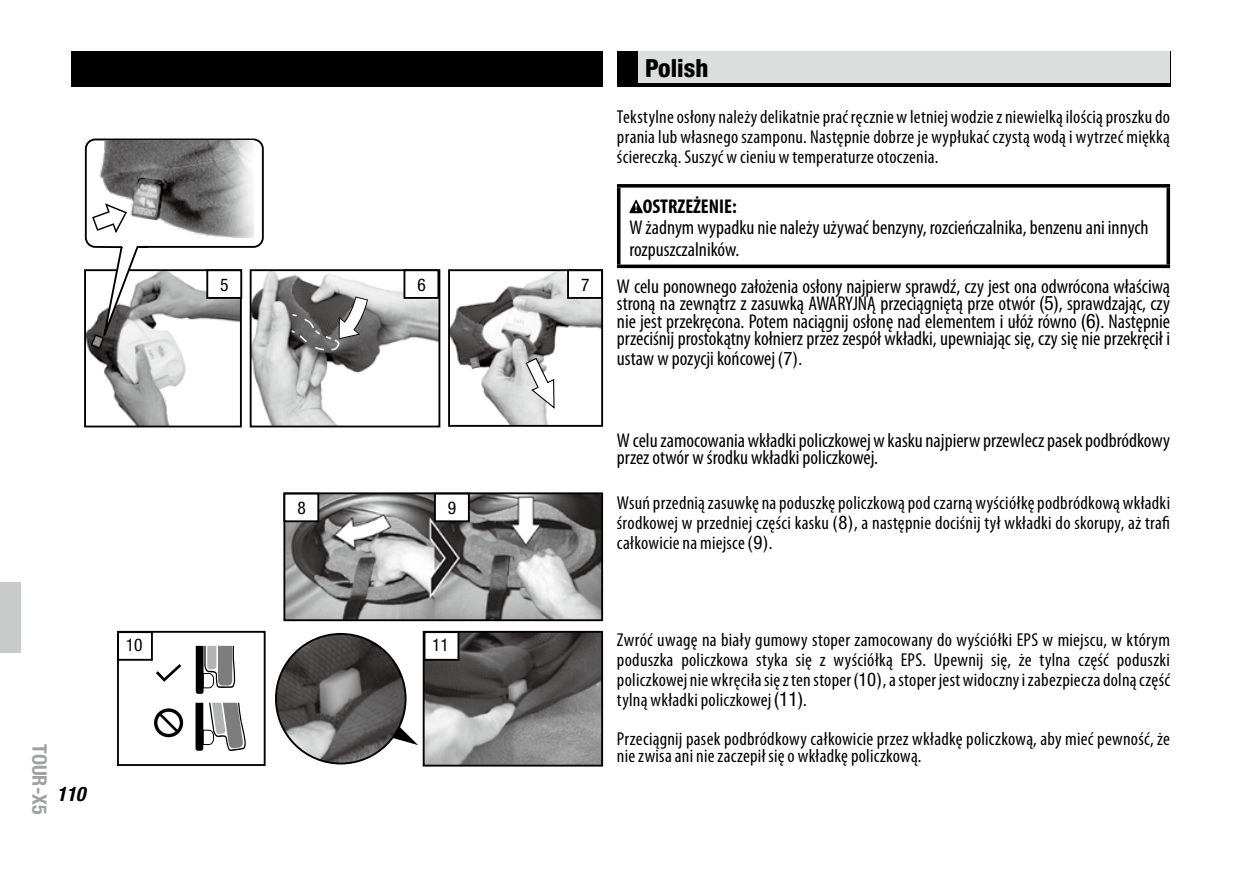
<style>
.page{position:relative;width:1241px;height:872px;background:#fff}
.page>*{position:absolute;margin:0;border:0;box-sizing:border-box;transform-origin:0 0}
.t1{font:800 condensed 25px "Helvetica Neue";color:#000}
.t2{font:condensed 20px/17.5px "Myriad Pro";color:#000}
.t3{font:700 condensed 20px "Myriad Pro";color:#000}
.t4{font:700 condensed 20px "Helvetica Neue";color:#9fa0a0}
.t5{font:italic 700 condensed 20px "Helvetica Neue";color:#000}
.t6{font:condensed 18.75px/20px "Myriad Pro";letter-spacing:.015em;color:#000;text-align:justify}
.t7{font:condensed 17.5px "Helvetica Neue";color:#000}
.s1{font-family:"Helvetica Neue"}
.s2{font-family:"Helvetica Neue";font-size:18.75px}
.s3{font-size:18.75px}
.s4{font-family:"Helvetica Neue";font-size:20px}
</style>
<div class="page">
<div style="left:71px;top:51px;width:531px;height:35px;background:#000"></div>
<div style="left:617px;top:51px;width:552px;height:35px;background:#000"></div>
<div style="left:638px;top:51px;width:531px;height:32px;background:#dcdddd"></div>
<div style="left:0;top:582px;width:21px;height:71px;background:#c9caca"></div>
<svg style="left:617px;top:184px;width:552px;height:4px;background:#1c1c1c"></svg>
<hr style="left:617px;top:188px;width:3px;height:76px;background:#000">
<hr style="left:1166px;top:188px;width:3px;height:76px;background:#000">
<svg style="left:617px;top:264px;width:552px;height:4px;background:#242424"></svg>
<svg style="left:629px;top:200px;width:14px;height:13px"></svg>
<img style="left:286px;top:495px;width:314px;height:123px">
<div style="left:283px;top:492px;width:320px;height:129px;border:2px solid #000"></div>
<img style="left:94px;top:357px;width:92px;height:67px">
<div style="left:84px;top:269px;width:158px;height:158px;border:2px solid #000"></div>
<div style="left:117px;top:631px;width:36px;height:29px;border:2px solid #000"></div>
<img style="left:253px;top:272px;width:184px;height:152px">
<div style="left:250px;top:269px;width:190px;height:158px;border:2px solid #000"></div>
<img style="left:451px;top:272px;width:149px;height:152px">
<div style="left:448px;top:269px;width:155px;height:158px;border:2px solid #000"></div>
<svg style="left:525px;top:357px;width:30px;height:52px"></svg>
<svg style="left:469px;top:356px;width:11px;height:13px"></svg>
<svg style="left:289px;top:296px;width:79px;height:55px;background:#727171"></svg>
<svg style="left:84px;top:138px;width:181px;height:219px"></svg>
<img style="left:425px;top:634px;width:175px;height:129px">
<div style="left:422px;top:631px;width:181px;height:135px;border:2px solid #000"></div>
<svg style="left:386px;top:715px;width:32px;height:30px"></svg>
<img style="left:276px;top:634px;width:129px;height:129px;border-radius:65px">
<svg style="left:196px;top:646px;width:39px;height:48px"></svg>
<svg style="left:195px;top:702px;width:51px;height:49px"></svg>
<div style="left:117px;top:631px;width:148px;height:135px;border:2px solid #000"></div>
<svg style="left:156px;top:664px;width:26px;height:18px"></svg>
<div style="left:154px;top:708px;width:29px;height:29px;border:3px solid #000;border-radius:50%"></div>
<svg style="left:156px;top:710px;width:25px;height:25px"></svg>
<div style="left:284px;top:493px;width:34px;height:28px;background:#fff"></div>
<div style="left:283px;top:493px;width:36px;height:29px;border:2px solid #000"></div>
<div style="left:435px;top:493px;width:34px;height:28px;background:#fff"></div>
<div style="left:434px;top:493px;width:35px;height:29px;border:2px solid #000"></div>
<div style="left:568px;top:270px;width:34px;height:28px;background:#fff"></div>
<div style="left:567px;top:269px;width:36px;height:30px;border:2px solid #000"></div>
<div style="left:404px;top:270px;width:34px;height:28px;background:#fff"></div>
<div style="left:403px;top:269px;width:36px;height:30px;border:2px solid #000"></div>
<div style="left:207px;top:270px;width:34px;height:28px;background:#fff"></div>
<div style="left:206px;top:269px;width:36px;height:30px;border:2px solid #000"></div>
<div style="left:424px;top:632px;width:34px;height:28px;background:#fff"></div>
<div style="left:423px;top:631px;width:36px;height:29px;border:2px solid #000"></div>
<p class="t4" style="left:52px;top:744px;width:72px;rotate:90deg">TOUR-X5</p>
<p class="t5" style="left:57px;top:782px;width:30px">110</p>
<p class="t7" style="left:220px;top:274px;width:10px">5</p>
<p class="t7" style="left:417px;top:274px;width:10px">6</p>
<p class="t7" style="left:581px;top:274px;width:10px">7</p>
<p class="t7" style="left:297px;top:497px;width:10px">8</p>
<p class="t7" style="left:448px;top:497px;width:10px">9</p>
<h1 class="t1" style="left:645px;top:52px;width:65px">Polish</h1>
<p class="t6" style="left:617px;top:106px;width:554px">Tekstylne osłony należy delikatnie prać ręcznie w letniej wodzie z niewielką ilością proszku do prania lub własnego szamponu. Następnie dobrze je wypłukać czystą wodą i wytrzeć miękką ściereczką. Suszyć w cieniu w temperaturze otoczenia.</p>
<p class="t3" style="left:642px;top:194px;width:95px">OSTRZEŻENIE:</p>
<p class="t2" style="left:629px;top:217px;width:520px;line-height:21.2px">W żadnym wypadku nie należy używać benzyny, rozcieńczalnika, benzenu ani innych rozpuszczalników.</p>
<p class="t2" style="left:617px;top:277px;width:554px;text-align:justify">W celu ponownego założenia osłony najpierw sprawdź, czy jest ona odwrócona właściwą stroną na zewnątrz z zasuwką AWARYJNĄ przeciągniętą prze otwór <span class="s1">(5)</span>, sprawdzając, czy nie jest przekręcona. Potem naciągnij osłonę nad elementem i ułóż równo <span class="s1">(6)</span>. Następnie przeciśnij prostokątny kołnierz przez zespół wkładki, upewniając się, czy się nie przekręcił i</p>
<p class="t2" style="left:617px;top:349px;width:187px">ustaw w pozycji końcowej <span class="s2">(7)</span><span class="s3">.</span></p>
<p class="t2" style="left:617px;top:431px;width:554px">W celu zamocowania wkładki policzkowej w kasku najpierw przewlecz pasek podbródkowy przez otwór w środku wkładki policzkowej.</p>
<p class="t6" style="left:617px;top:492px;width:554px">Wsuń przednią zasuwkę na poduszkę policzkową pod czarną wyściółkę podbródkową wkładki środkowej w przedniej części kasku <span class="s1">(8)</span>, a następnie dociśnij tył wkładki do skorupy, aż trafi całkowicie na miejsce <span class="s1">(9)</span>.</p>
<p class="t7" style="left:126px;top:635px;width:18px">10</p>
<p class="t7" style="left:432px;top:635px;width:18px">11</p>
<p class="t6" style="left:617px;top:629px;width:554px">Zwróć uwagę na biały gumowy stoper zamocowany do wyściółki EPS w miejscu, w którym poduszka policzkowa styka się z wyściółką EPS. Upewnij się, że tylna część poduszki policzkowej nie wkręciła się z ten stoper <span class="s1">(10)</span>, a stoper jest widoczny i zabezpiecza dolną część tylną wkładki policzkowej <span class="s4">(11)</span>.</p>
<p class="t6" style="left:617px;top:730px;width:554px;line-height:17.5px">Przeciągnij pasek podbródkowy całkowicie przez wkładkę policzkową, aby mieć pewność, że nie zwisa ani nie zaczepił się o wkładkę policzkową.</p>
</div>
